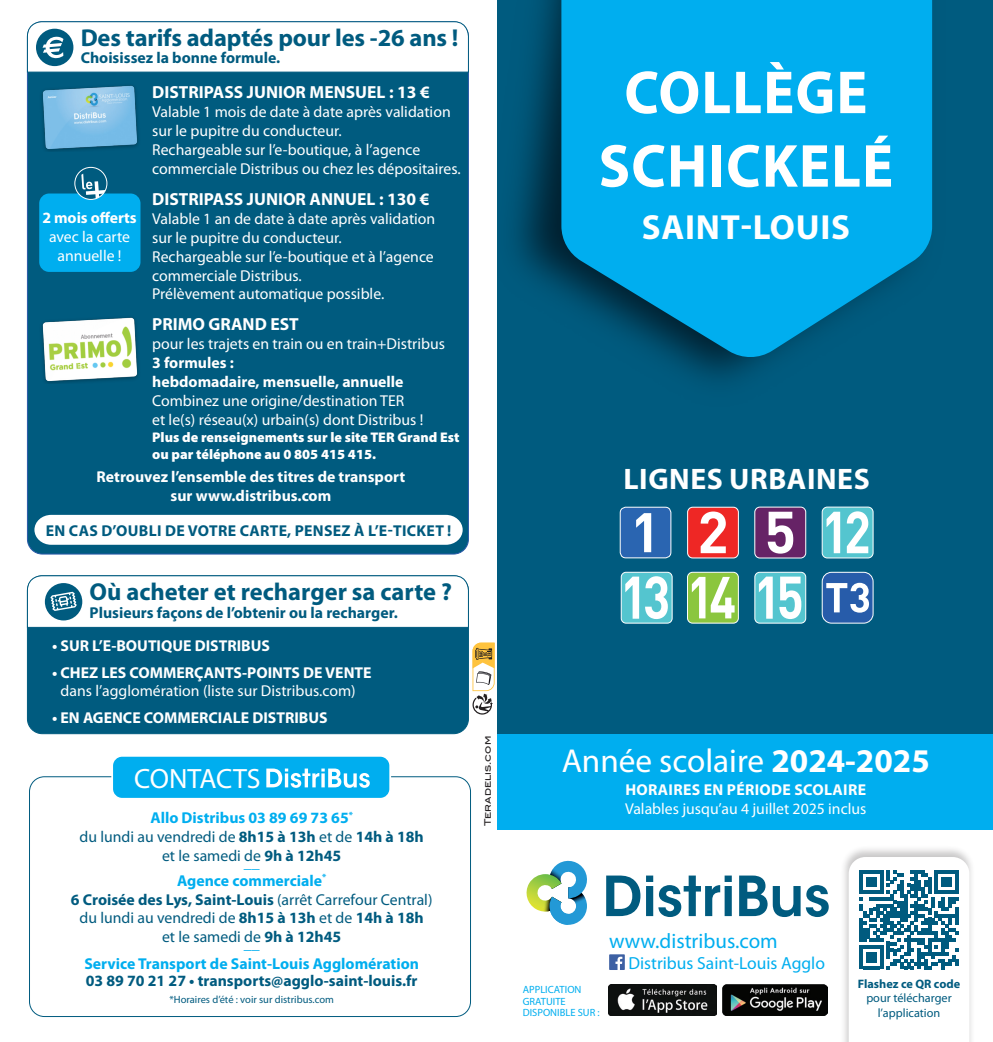
<style>
.page{position:relative;width:993px;height:1042px;background:#fff}
.page>*{position:absolute;margin:0;border:0;box-sizing:border-box;transform-origin:0 0}
.t1{font:700 61.25px/73.5px "Myriad Pro";letter-spacing:.02em;color:#fff;text-align:center;scale:.95 1}
.t2{font:700 35px "Myriad Pro";letter-spacing:.02em;color:#fff}
.t3{font:33.25px "Myriad Pro";color:#fff}
.t4{font:700 29.75px "Myriad Pro";letter-spacing:.02em;color:#fff}
.t5{font:28px "Myriad Pro";letter-spacing:-.005em;color:#fff}
.t6{font:700 24.5px "Myriad Pro";letter-spacing:-.005em;color:#005b7f}
.t7{font:21px "Myriad Pro";color:#00aeef}
.t8{font:700 17.5px "Myriad Pro";color:#fff}
.t9{font:17.5px "Myriad Pro";color:#00aeef}
.t10{font:15.75px/18.9px "Myriad Pro";color:#fff}
.t11{font:700 15.75px "Myriad Pro";color:#005b7f}
.t12{font:700 15.75px/18.9px "Myriad Pro";color:#fff}
.t13{font:15.75px/18.9px "Myriad Pro";color:#005b7f;text-align:center}
.t14{font:700 15.75px "Myriad Pro";color:#00aeef}
.t15{font:700 15.75px "Myriad Pro";letter-spacing:.02em;color:#005b7f}
.t16{font:900 14px/16.8px "Myriad Pro";color:#fff}
.t17{font:12.25px/14.7px "Myriad Pro";color:#005b7f;text-align:center}
.t18{font:10.5px "Myriad Pro";color:#005b7f}
.t19{font:10.5px/11.4px "Myriad Pro";color:#00aeef}
.t20{font:8.75px "Blair Md ITCTT Medium";color:#231f20}
.s1{font-weight:700}
.s2{font-weight:400}
</style>
<div class="page">
<div style="left:112px;top:756px;width:278px;height:43px;background:#00aeef;border-radius:10px"></div>
<div style="left:111px;top:755px;width:280px;height:44px;border:2px solid #fff;border-radius:10px"></div>
<svg style="left:266px;top:768px;width:104px;height:20px"></svg>
<div style="left:27px;top:576px;width:441px;height:158px;background:#005b7f;border-radius:15px"></div>
<svg style="left:27px;top:575px;width:442px;height:53px;background:#e9f1f4"></svg>
<div style="left:27px;top:22px;width:441px;height:532px;background:#005b7f;border-radius:15px"></div>
<img style="left:42px;top:85px;width:96px;height:67px">
<img style="left:42px;top:317px;width:96px;height:66px">
<div style="left:34px;top:515px;width:428px;height:30px;background:#fff"></div>
<svg style="left:27px;top:21px;width:442px;height:52px;background:#e8f0f3"></svg>
<div style="left:39px;top:193px;width:101px;height:79px;background:#00aeef;border-radius:10px"></div>
<svg style="left:75px;top:167px;width:32px;height:32px"></svg>
<svg style="left:81px;top:174px;width:26px;height:25px"></svg>
<div style="left:74px;top:167px;width:33px;height:33px;border:1px solid #fff;border-radius:50%"></div>
<svg style="left:472px;top:642px;width:23px;height:73px"></svg>
<div style="left:497px;top:0;width:495px;height:734px;background:#005b7f"></div>
<img style="left:514px;top:0;width:419px;height:381px">
<svg style="left:561px;top:0;width:370px;height:359px;background:#009fdb"></svg>
<div style="left:840px;top:845px;width:134px;height:197px;background:#231f20;opacity:.25"></div>
<svg style="left:848px;top:857px;width:120px;height:185px"></svg>
<svg style="left:606px;top:875px;width:125px;height:42px"></svg>
<svg style="left:739px;top:875px;width:89px;height:42px"></svg>
<svg style="left:526px;top:860px;width:61px;height:65px"></svg>
<svg style="left:609px;top:954px;width:15px;height:16px"></svg>
<img style="left:608px;top:984px;width:108px;height:31px">
<img style="left:722px;top:984px;width:105px;height:32px">
<div style="left:497px;top:734px;width:495px;height:96px;background:#00aeef"></div>
<div style="left:620px;top:507px;width:50px;height:51px;background:#2a65b1;border-radius:6px"></div>
<div style="left:619px;top:507px;width:52px;height:51px;border:1px solid #fff;border-radius:6px"></div>
<svg style="left:636px;top:513px;width:15px;height:39px"></svg>
<div style="left:687px;top:507px;width:51px;height:51px;background:#ee2725;border-radius:5px"></div>
<div style="left:687px;top:507px;width:51px;height:51px;border:1px solid #fff;border-radius:5px"></div>
<svg style="left:700px;top:511px;width:25px;height:42px"></svg>
<div style="left:754px;top:507px;width:51px;height:51px;background:#662366;border-radius:5px"></div>
<div style="left:754px;top:507px;width:51px;height:51px;border:1px solid #fff;border-radius:5px"></div>
<svg style="left:767px;top:512px;width:26px;height:41px"></svg>
<svg style="left:821px;top:507px;width:51px;height:51px"></svg>
<div style="left:821px;top:507px;width:52px;height:51px;border:1px solid #fff;border-radius:5px"></div>
<svg style="left:826px;top:512px;width:13px;height:41px"></svg>
<svg style="left:846px;top:511px;width:22px;height:42px"></svg>
<div style="left:621px;top:572px;width:51px;height:51px;background:#54c5cf;border-radius:5px"></div>
<div style="left:620px;top:572px;width:52px;height:51px;border:1px solid #fff;border-radius:5px"></div>
<svg style="left:625px;top:576px;width:14px;height:43px"></svg>
<svg style="left:645px;top:576px;width:22px;height:43px"></svg>
<div style="left:687px;top:572px;width:51px;height:51px;background:#8bc63e;border-radius:5px"></div>
<div style="left:687px;top:572px;width:51px;height:51px;border:1px solid #fff;border-radius:5px"></div>
<svg style="left:691px;top:577px;width:43px;height:41px"></svg>
<div style="left:754px;top:572px;width:51px;height:51px;background:#54c5cf;border-radius:5px"></div>
<div style="left:754px;top:572px;width:51px;height:51px;border:1px solid #fff;border-radius:5px"></div>
<svg style="left:758px;top:576px;width:14px;height:43px"></svg>
<svg style="left:779px;top:576px;width:22px;height:43px"></svg>
<div style="left:822px;top:572px;width:50px;height:51px;background:#275caa;border-radius:9px"></div>
<div style="left:821px;top:572px;width:52px;height:51px;border:1px solid #fff;border-radius:9px"></div>
<svg style="left:826px;top:583px;width:42px;height:29px"></svg>
<p class="t6" style="left:81px;top:22px;width:379px">Des tarifs adaptés pour les -26 ans !</p>
<p class="t11" style="left:81px;top:48px;width:201px">Choisissez la bonne formule.</p>
<p class="t8" style="left:152px;top:81px;width:279px">DISTRIPASS JUNIOR MENSUEL : 13 €</p>
<p class="t10" style="left:152px;top:102px;width:300px">Valable 1 mois de date à date après validation sur le pupitre du conducteur.</p>
<p class="t10" style="left:152px;top:140px;width:310px">Rechargeable sur l’e-boutique, à l’agence commerciale Distribus ou chez les dépositaires.</p>
<p class="t8" style="left:152px;top:188px;width:279px">DISTRIPASS JUNIOR ANNUEL : 130 €</p>
<p class="t10" style="left:152px;top:209px;width:284px">Valable 1 an de date à date après validation sur le pupitre du conducteur.</p>
<p class="t10" style="left:152px;top:247px;width:283px">Rechargeable sur l’e-boutique et à l’agence commerciale Distribus.</p>
<p class="t10" style="left:152px;top:284px;width:233px">Prélèvement automatique possible.</p>
<p class="t8" style="left:152px;top:313px;width:148px">PRIMO GRAND EST</p>
<p class="t10" style="left:152px;top:334px;width:294px">pour les trajets en train ou en train+Distribus</p>
<p class="t12" style="left:152px;top:353px;width:253px">3 formules :<br>hebdomadaire, mensuelle, annuelle</p>
<p class="t10" style="left:152px;top:391px;width:272px">Combinez une origine/destination TER<br>et le(s) réseau(x) urbain(s) dont Distribus !</p>
<p class="t16" style="left:152px;top:428px;width:309px">Plus de renseignements sur le site TER Grand Est ou par téléphone au 0 805 415 415.</p>
<p class="t12" style="left:97px;top:467px;width:310px;text-align:center">Retrouvez l’ensemble des titres de transport sur www.distribus.com</p>
<p class="t15" style="left:46px;top:521px;width:407px">EN CAS D’OUBLI DE VOTRE CARTE, PENSEZ À L’E-TICKET !</p>
<p class="t10" style="left:42px;top:208px;width:96px;text-align:center"><span class="s1">2 mois offerts </span>avec la carte annuelle !</p>
<p class="t6" style="left:89px;top:576px;width:364px">Où acheter et recharger sa carte ?</p>
<p class="t11" style="left:89px;top:602px;width:309px">Plusieurs façons de l’obtenir ou la recharger.</p>
<p class="t12" style="left:52px;top:636px;width:219px">• SUR L’E-BOUTIQUE DISTRIBUS</p>
<p class="t10" style="left:52px;top:662px;width:321px;text-align:center"><span class="s1">• CHEZ LES COMMERÇANTS-POINTS DE VENTE </span>dans l’agglomération (liste sur Distribus.com)</p>
<p class="t12" style="left:52px;top:707px;width:277px">• EN AGENCE COMMERCIALE DISTRIBUS</p>
<p class="t5" style="left:134px;top:761px;width:128px">CONTACTS</p>
<p class="t14" style="left:150px;top:807px;width:204px">Allo Distribus 03 89 69 73 65<sup>*</sup></p>
<p class="t13" style="left:79px;top:827px;width:346px">du lundi au vendredi de <span class="s1">8h15 à 13h</span> et de <span class="s1">14h à 18h</span></p>
<p class="t13" style="left:162px;top:846px;width:181px">et le samedi de <span class="s1">9h à 12h45</span></p>
<p class="t14" style="left:244px;top:852px;width:17px">__</p>
<p class="t14" style="left:177px;top:870px;width:151px">Agence commerciale<sup>*</sup></p>
<p class="t11" style="left:71px;top:889px;width:363px">6 Croisée des Lys, Saint-Louis <span class="s2">(arrêt Carrefour Central)</span></p>
<p class="t13" style="left:79px;top:908px;width:346px">du lundi au vendredi de <span class="s1">8h15 à 13h</span> et de <span class="s1">14h à 18h </span>et le samedi de <span class="s1">9h à 12h45</span></p>
<p class="t14" style="left:244px;top:933px;width:17px">__</p>
<p class="t14" style="left:84px;top:953px;width:336px">Service Transport de Saint-Louis Agglomération</p>
<p class="t11" style="left:86px;top:970px;width:333px">03 89 70 21 27 • transports@agglo-saint-louis.fr</p>
<p class="t18" style="left:169px;top:993px;width:166px">*Horaires d’été : voir sur distribus.com</p>
<p class="t20" style="left:482px;top:826px;width:92px;rotate:-90deg">Teradelis.com</p>
<p class="t1" style="left:598px;top:54px;width:311px">COLLÈGE<br>SCHICKELÉ</p>
<p class="t2" style="left:641px;top:204px;width:209px">SAINT-LOUIS</p>
<p class="t4" style="left:623px;top:460px;width:248px">LIGNES URBAINES</p>
<p class="t3" style="left:561px;top:740px;width:369px">Année scolaire <span class="s1">2024-2025</span></p>
<p class="t10" style="left:625px;top:780px;width:243px"><span class="s1">HORAIRES EN PÉRIODE SCOLAIRE<br></span>Valables jusqu’au 4 juillet 2025 inclus</p>
<p class="t19" style="left:522px;top:984px;width:78px">APPLICATION<br>GRATUITE<br>DISPONIBLE SUR :</p>
<p class="t7" style="left:609px;top:928px;width:170px">www.distribus.com</p>
<p class="t9" style="left:628px;top:952px;width:198px">Distribus Saint-Louis Agglo</p>
<p class="t17" style="left:857px;top:976px;width:104px"><span class="s1">Flashez ce QR code </span>pour télécharger l’application</p>
</div>
